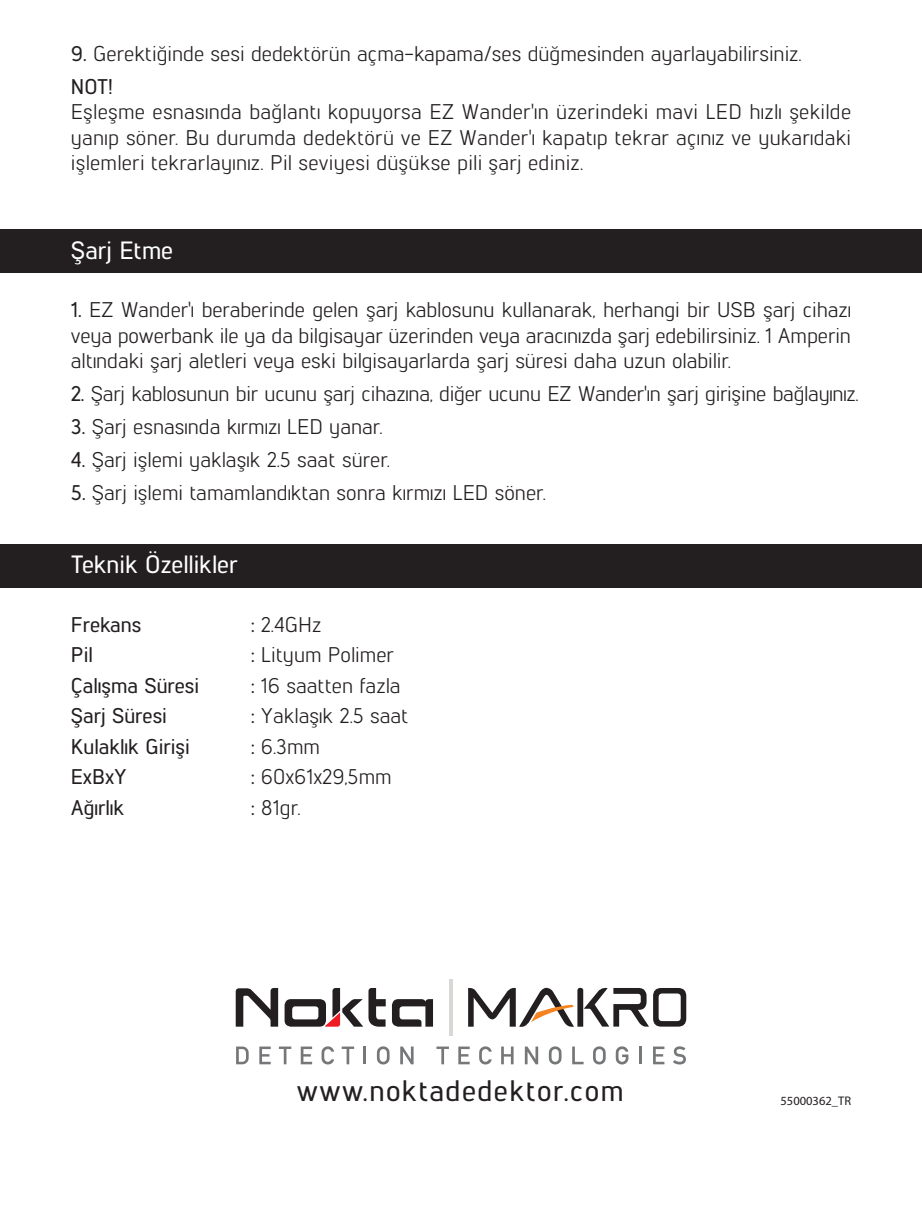
<style>
.page{position:relative;width:922px;height:1205px;background:#fff}
.page>*{position:absolute;margin:0;border:0;box-sizing:border-box;transform-origin:0 0}
.t1{font:500 29.5px "Lintel";letter-spacing:.05em;color:#231f20}
.t2{font:500 25px "Lintel";color:#fff}
.t3{font:21.25px/25.5px "Lintel";color:#231f20;text-align:justify}
.t4{font:500 21.25px "Lintel";color:#231f20}
.t5{font:12.5px "Myriad Pro";color:#231f20}
.s1{font-weight:500}
</style>
<div class="page">
<div style="left:0;top:229px;width:921px;height:44px;background:#231f20"></div>
<div style="left:0;top:544px;width:921px;height:43px;background:#231f20"></div>
<svg style="left:236px;top:988px;width:42px;height:38px"></svg>
<svg style="left:284px;top:988px;width:101px;height:39px"></svg>
<svg style="left:392px;top:999px;width:41px;height:27px"></svg>
<svg style="left:468px;top:987px;width:218px;height:40px"></svg>
<hr style="left:449px;top:979px;width:3px;height:56px;background:#d9d8d6">
<svg style="left:236px;top:1046px;width:12px;height:18px"></svg>
<svg style="left:259px;top:1046px;width:12px;height:18px"></svg>
<svg style="left:279px;top:1046px;width:12px;height:18px"></svg>
<svg style="left:301px;top:1046px;width:11px;height:18px"></svg>
<svg style="left:321px;top:1046px;width:13px;height:18px"></svg>
<svg style="left:341px;top:1046px;width:13px;height:18px"></svg>
<hr style="left:363px;top:1046px;width:3px;height:18px;background:#767779">
<svg style="left:377px;top:1046px;width:12px;height:18px"></svg>
<svg style="left:400px;top:1046px;width:13px;height:18px"></svg>
<svg style="left:436px;top:1046px;width:13px;height:18px"></svg>
<svg style="left:458px;top:1046px;width:11px;height:18px"></svg>
<svg style="left:479px;top:1046px;width:12px;height:18px"></svg>
<svg style="left:501px;top:1046px;width:12px;height:18px"></svg>
<svg style="left:524px;top:1046px;width:14px;height:18px"></svg>
<svg style="left:548px;top:1046px;width:13px;height:18px"></svg>
<svg style="left:572px;top:1046px;width:11px;height:18px"></svg>
<svg style="left:593px;top:1046px;width:12px;height:18px"></svg>
<svg style="left:615px;top:1046px;width:13px;height:18px"></svg>
<svg style="left:639px;top:1046px;width:2px;height:18px"></svg>
<svg style="left:653px;top:1046px;width:11px;height:18px"></svg>
<svg style="left:673px;top:1046px;width:12px;height:18px"></svg>
<p class="t3" style="left:71px;top:36px;width:732px;line-height:33px"><span class="s1">9.</span> Gerektiğinde sesi dedektörün açma-kapama/ses düğmesinden ayarlayabilirsiniz.<br><span class="s1">NOT!</span></p>
<p class="t3" style="left:71px;top:98px;width:781px">Eşleşme esnasında bağlantı kopuyorsa EZ Wander'ın üzerindeki mavi LED hızlı şekilde yanıp söner. Bu durumda dedektörü ve EZ Wander'ı kapatıp tekrar açınız ve yukarıdaki işlemleri tekrarlayınız. Pil seviyesi düşükse pili şarj ediniz.</p>
<p class="t2" style="left:71px;top:233px;width:104px">Şarj Etme</p>
<p class="t3" style="left:71px;top:296px;width:781px"><span class="s1">1.</span> EZ Wander'ı beraberinde gelen şarj kablosunu kullanarak, herhangi bir USB şarj cihazı veya powerbank ile ya da bilgisayar üzerinden veya aracınızda şarj edebilirsiniz. 1 Amperin altındaki şarj aletleri veya eski bilgisayarlarda şarj süresi daha uzun olabilir.</p>
<p class="t3" style="left:71px;top:380px;width:789px"><span class="s1">2.</span> Şarj kablosunun bir ucunu şarj cihazına, diğer ucunu EZ Wander'ın şarj girişine bağlayınız.</p>
<p class="t3" style="left:71px;top:413px;width:313px"><span class="s1">3.</span> Şarj esnasında kırmızı LED yanar.</p>
<p class="t3" style="left:71px;top:446px;width:320px"><span class="s1">4.</span> Şarj işlemi yaklaşık 2.5 saat sürer.</p>
<p class="t3" style="left:71px;top:479px;width:476px"><span class="s1">5.</span> Şarj işlemi tamamlandıktan sonra kırmızı LED söner.</p>
<p class="t2" style="left:71px;top:547px;width:168px">Teknik Özellikler</p>
<p class="t4" style="left:71px;top:609px;width:72px">Frekans</p>
<p class="t3" style="left:251px;top:610px;width:72px"><span class="s1">:</span> 2.4GHz</p>
<p class="t4" style="left:71px;top:640px;width:23px">Pil</p>
<p class="t3" style="left:251px;top:641px;width:144px"><span class="s1">:</span> Lityum Polimer</p>
<p class="t4" style="left:71px;top:670px;width:130px">Çalışma Süresi</p>
<p class="t3" style="left:251px;top:671px;width:151px"><span class="s1">:</span> 16 saatten fazla</p>
<p class="t4" style="left:71px;top:701px;width:97px">Şarj Süresi</p>
<p class="t3" style="left:251px;top:702px;width:159px"><span class="s1">:</span> Yaklaşık 2.5 saat</p>
<p class="t4" style="left:71px;top:731px;width:120px">Kulaklık Girişi</p>
<p class="t3" style="left:251px;top:732px;width:71px"><span class="s1">:</span> 6.3mm</p>
<p class="t4" style="left:71px;top:762px;width:57px">ExBxY</p>
<p class="t3" style="left:251px;top:762px;width:142px"><span class="s1">:</span> 60x61x29,5mm</p>
<p class="t4" style="left:71px;top:792px;width:55px">Ağırlık</p>
<p class="t3" style="left:251px;top:793px;width:51px"><span class="s1">:</span> 81gr.</p>
<h1 class="t1" style="left:297px;top:1070px;width:328px">www.noktadedektor.com</h1>
<p class="t5" style="left:780px;top:1093px;width:72px">55000362_TR</p>
</div>
